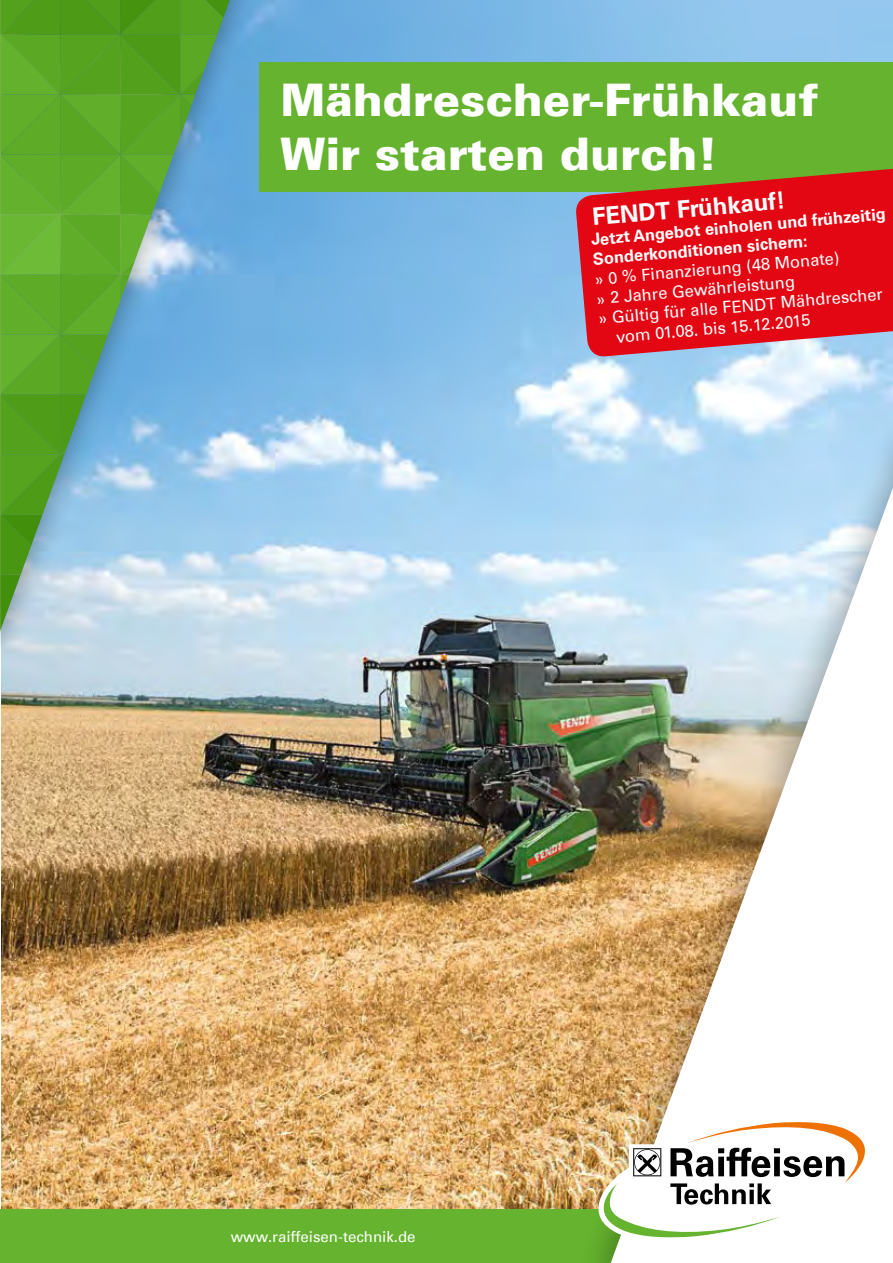
<style>
.page{position:relative;width:893px;height:1263px;background:#fff}
.page>*{position:absolute;margin:0;border:0;box-sizing:border-box;transform-origin:0 0}
.t1{font:900 45px/54px "Univers Com 75";color:#fff}
.t2{font:700 24px "Univers Com 65";color:#fff}
.t3{font:16.5px "Univers Com 55 Roman";color:#fff}
.t4{font:700 16.5px/19.8px "Univers Com 65";color:#fff}
.t5{font:15px "Univers Com 55 Roman";color:#fff}
</style>
<div class="page">
<img style="left:1px;top:0;width:892px;height:1209px">
<div style="left:0;top:1209px;width:893px;height:54px;background:#65b32e"></div>
<div style="left:0;top:0;width:260px;height:662px;background:#000;opacity:.3"></div>
<div style="left:577px;top:410px;width:316px;height:853px;background:#000;opacity:.3"></div>
<img style="left:611px;top:487px;width:282px;height:776px">
<div style="left:259px;top:62px;width:634px;height:129px;background:#65b32e"></div>
<svg style="left:582px;top:1113px;width:296px;height:141px"></svg>
<svg style="left:575px;top:168px;width:318px;height:190px;background:#d32629"></svg>
<svg style="left:0;top:0;width:230px;height:663px;background:#78b488"></svg>
<h1 class="t1" style="left:280px;top:73px;width:539px">Mähdrescher-Frühkauf<br>Wir starten durch!</h1>
<h2 class="t2" style="left:591px;top:203px;width:195px;rotate:-5deg">FENDT Frühkauf!</h2>
<p class="t4" style="left:590px;top:230px;width:297px;rotate:-5deg">Jetzt Angebot einholen und frühzeitig<br>Sonderkonditionen sichern:</p>
<p class="t3" style="left:594px;top:269px;width:247px;rotate:-5deg">» 0 % Finanzierung (48 Monate)</p>
<p class="t3" style="left:596px;top:289px;width:201px;rotate:-5deg">» 2 Jahre Gewährleistung</p>
<p class="t3" style="left:597px;top:308px;width:287px;rotate:-5deg">» Gültig für alle FENDT Mähdrescher</p>
<p class="t3" style="left:615px;top:327px;width:196px;rotate:-5deg">vom 01.08. bis 15.12.2015</p>
<p class="t5" style="left:231px;top:1227px;width:186px">www.raiffeisen-technik.de</p>
</div>
